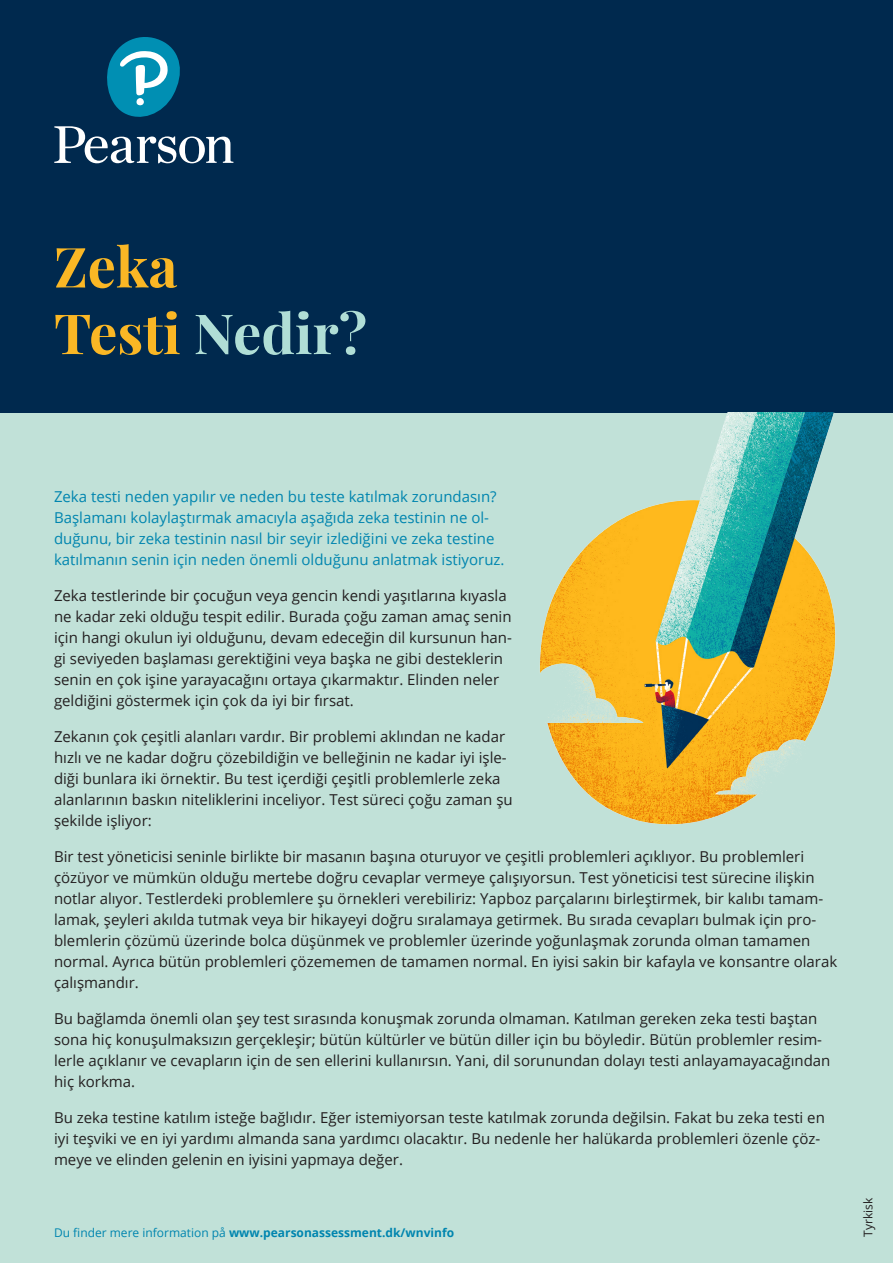
<style>
.page{position:relative;width:893px;height:1263px;background:#c1e1d8}
.page>*{position:absolute;margin:0;border:0;box-sizing:border-box;transform-origin:0 0}
.t1{font:700 55.5px/66.6px "Playfair Display";color:#fab725}
.t2{font:15px/21px "Open Sans";color:#231f20}
.t3{font:15px/21px "Open Sans";color:#0085af}
.t4{font:700 12px "Open Sans";color:#0085af}
.t5{font:12px "Open Sans";color:#231f20}
.s1{color:#b0ded6}
.s2{font-weight:400}
</style>
<div class="page">
<div style="left:0;top:0;width:893px;height:412px;background:#00294e"></div>
<svg style="left:54px;top:37px;width:180px;height:126px"></svg>
<img style="left:523px;top:412px;width:332px;height:413px">
<p class="t1" style="left:54px;top:233px;width:315px">Zeka<br>Testi <span class="s1">Nedir?</span></p>
<p class="t3" style="left:54px;top:485px;width:452px">Zeka testi neden yapılır ve neden bu teste katılmak zorundasın?<br>Başlamanı kolaylaştırmak amacıyla aşağıda zeka testinin ne ol&shy;duğunu, bir zeka testinin nasıl bir seyir izlediğini ve zeka testine katılmanın senin için neden önemli olduğunu anlatmak istiyoruz.</p>
<p class="t2" style="left:54px;top:584px;width:459px">Zeka testlerinde bir çocuğun veya gencin kendi yaşıtlarına kıyasla ne kadar zeki olduğu tespit edilir. Burada çoğu zaman amaç senin için hangi okulun iyi olduğunu, devam edeceğin dil kursunun han&shy;gi seviyeden başlaması gerektiğini veya başka ne gibi desteklerin senin en çok işine yarayacağını ortaya çıkarmaktır. Elinden neler geldiğini göstermek için çok da iyi bir fırsat.</p>
<p class="t2" style="left:54px;top:725px;width:460px">Zekanın çok çeşitli alanları vardır. Bir problemi aklından ne kadar hızlı ve ne kadar doğru çözebildiğin ve belleğinin ne kadar iyi işle&shy;diği bunlara iki örnektir. Bu test içerdiği çeşitli problemlerle zeka alanlarının baskın niteliklerini inceliyor. Test süreci çoğu zaman şu şekilde işliyor:</p>
<p class="t2" style="left:54px;top:845px;width:785px">Bir test yöneticisi seninle birlikte bir masanın başına oturuyor ve çeşitli problemleri açıklıyor. Bu problemleri çözüyor ve mümkün olduğu mertebe doğru cevaplar vermeye çalışıyorsun. Test yöneticisi test sürecine ilişkin notlar alıyor. Testlerdeki problemlere şu örnekleri verebiliriz: Yapboz parçalarını birleştirmek, bir kalıbı tamam&shy;lamak, şeyleri akılda tutmak veya bir hikayeyi doğru sıralamaya getirmek. Bu sırada cevapları bulmak için pro&shy;blemlerin çözümü üzerinde bolca düşünmek ve problemler üzerinde yoğunlaşmak zorunda olman tamamen normal. Ayrıca bütün problemleri çözememen de tamamen normal. En iyisi sakin bir kafayla ve konsantre olarak çalışmandır.</p>
<p class="t2" style="left:54px;top:1007px;width:778px">Bu bağlamda önemli olan şey test sırasında konuşmak zorunda olmaman. Katılman gereken zeka testi baştan sona hiç konuşulmaksızın gerçekleşir; bütün kültürler ve bütün diller için bu böyledir. Bütün problemler resim&shy;lerle açıklanır ve cevapların için de sen ellerini kullanırsın. Yani, dil sorunundan dolayı testi anlayamayacağından hiç korkma.</p>
<p class="t2" style="left:54px;top:1106px;width:772px">Bu zeka testine katılım isteğe bağlıdır. Eğer istemiyorsan teste katılmak zorunda değilsin. Fakat bu zeka testi en iyi teşviki ve en iyi yardımı almanda sana yardımcı olacaktır. Bu nedenle her halükarda problemleri özenle çöz&shy;meye ve elinden gelenin en iyisini yapmaya değer.</p>
<p class="t4" style="left:54px;top:1224px;width:402px"><span class="s2">Du finder mere information på</span> www.pearsonassessment.dk/wnvinfo</p>
<p class="t5" style="left:860px;top:1237px;width:40px;rotate:-90deg">Tyrkisk</p>
</div>
